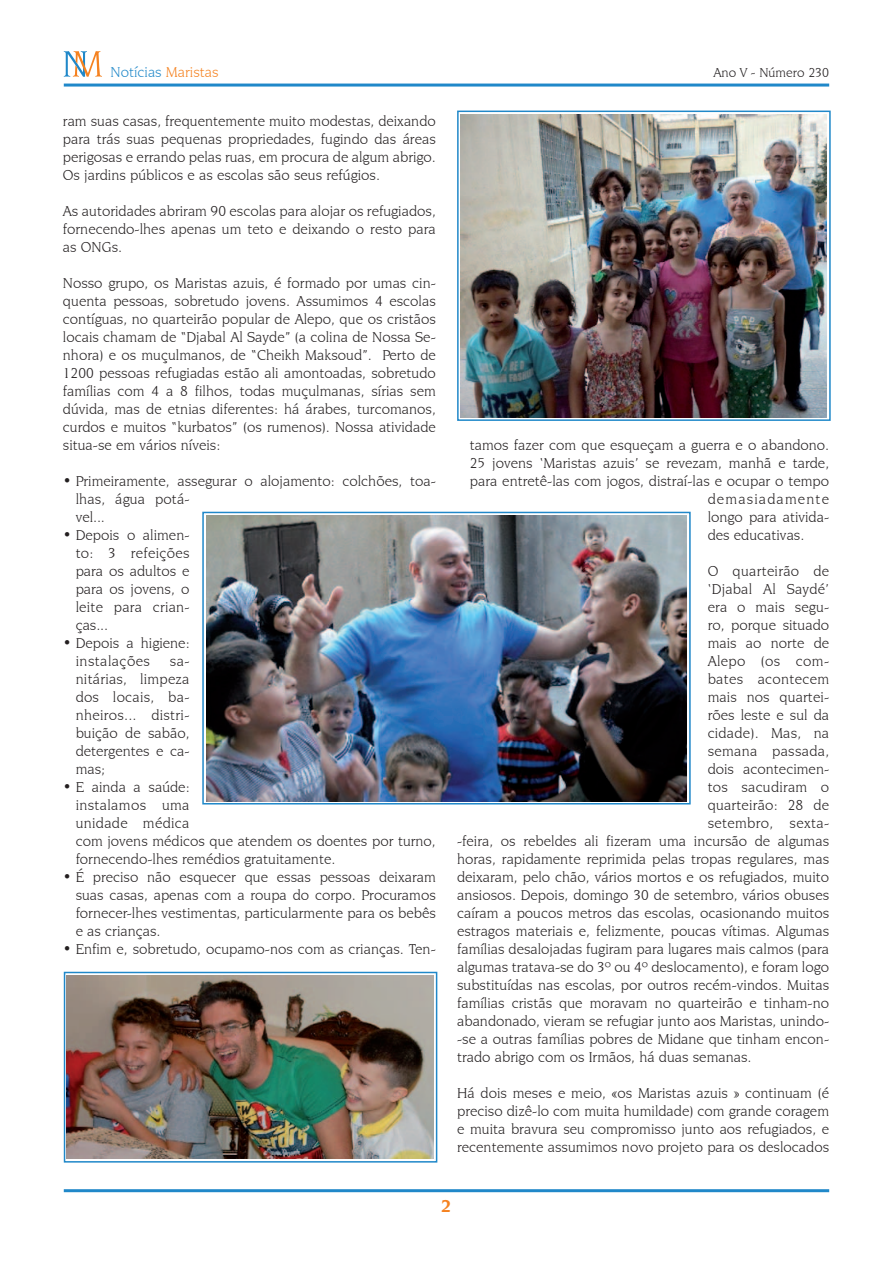
<style>
.page{position:relative;width:893px;height:1263px;background:#fff}
.page>*{position:absolute;margin:0;border:0;box-sizing:border-box;transform-origin:0 0}
.t1{font:700 18px "Novarese IT Cby BT";color:#f58220}
.t2{font:15px/18px "Novarese IT Cby BT";color:#231f20;text-align:justify}
.t3{font:15px "Novarese IT Cby BT";letter-spacing:.02em;color:#231f20}
.t4{font:15px "Novarese IT Cby BT";color:#2088c9}
.t5{font:15px "Novarese IT Cby BT";letter-spacing:.075em;color:#231f20}
.t6{font:13.5px "Novarese IT Cby BT";color:#231f20}
.s1{color:#f58220}
</style>
<div class="page">
<hr style="left:64px;top:84px;width:765px;height:3px;background:#2088c9">
<hr style="left:64px;top:1189px;width:765px;height:3px;background:#2088c9">
<svg style="left:64px;top:51px;width:38px;height:26px"></svg>
<img style="left:206px;top:516px;width:481px;height:285px">
<div style="left:202px;top:512px;width:489px;height:292px;border:2px solid #2088c9"></div>
<img style="left:67px;top:975px;width:367px;height:184px">
<div style="left:64px;top:972px;width:373px;height:190px;border:2px solid #2088c9"></div>
<img style="left:461px;top:115px;width:366px;height:303px">
<div style="left:457px;top:111px;width:374px;height:310px;border:2px solid #2088c9"></div>
<p class="t4" style="left:111px;top:63px;width:110px">Notícias <span class="s1">Maristas</span></p>
<p class="t6" style="left:713px;top:64px;width:117px">Ano V - Número 230</p>
<p class="t2" style="left:63px;top:112px;width:374px">ram suas casas, frequentemente muito modestas, deixando para trás suas pequenas propriedades, fugindo das áreas perigosas e errando pelas ruas, em procura de algum abrigo.<br>Os jardins públicos e as escolas são seus refúgios.</p>
<p class="t2" style="left:63px;top:202px;width:374px">As autoridades abriram 90 escolas para alojar os refugiados, fornecendo-lhes apenas um teto e deixando o resto para as ONGs.</p>
<p class="t2" style="left:63px;top:274px;width:374px">Nosso grupo, os Maristas azuis, é formado por umas cin&shy;quenta pessoas, sobretudo jovens. Assumimos 4 escolas contíguas, no quarteirão popular de Alepo, que os cristãos locais chamam de “Djabal Al Sayde” (a colina de Nossa Se&shy;nhora) e os muçulmanos, de “Cheikh Maksoud”. Perto de 1200 pessoas refugiadas estão ali amontoadas, sobretudo famílias com 4 a 8 filhos, todas muçulmanas, sírias sem dúvida, mas de etnias diferentes: há árabes, turcomanos, curdos e muitos “kurbatos” (os rumenos). Nossa atividade situa-se em vários níveis:</p>
<p class="t2" style="left:76px;top:472px;width:362px;text-align:left;text-indent:-13px">• Primeiramente, assegurar o alojamento: colchões, toa&shy;lhas, água potá-<br>vel...</p>
<p class="t2" style="left:76px;top:526px;width:115px;text-indent:-13px">• Depois o alimen&shy;to: 3 refeições para os adultos e para os jovens, o leite para crian&shy;ças...</p>
<p class="t2" style="left:76px;top:634px;width:115px;text-indent:-13px">• Depois a higiene: instalações</p>
<p class="t2" style="left:76px;top:652px;width:115px;text-indent:94px">sa&shy;nitárias, limpeza dos locais, ba&shy;nheiros... distri&shy;buição de sabão, detergentes e ca&shy;mas;</p>
<p class="t2" style="left:76px;top:778px;width:362px;text-align:left;text-indent:-13px">• E ainda a saúde:<br>instalamos uma<br>unidade médica<br>com jovens médicos que atendem os doentes por turno, fornecendo-lhes remédios gratuitamente.</p>
<p class="t2" style="left:76px;top:868px;width:362px;text-indent:-13px">• É preciso não esquecer que essas pessoas deixaram suas casas, apenas com a roupa do corpo. Procuramos fornecer-lhes vestimentas, particularmente para os bebês e as crianças.</p>
<p class="t2" style="left:63px;top:940px;width:374px">• Enfim e, sobretudo, ocupamo-nos com as crianças. Ten-</p>
<p class="t2" style="left:470px;top:436px;width:361px">tamos fazer com que esqueçam a guerra e o abandono.</p>
<p class="t2" style="left:470px;top:454px;width:361px">25 jovens ‘Maristas azuis’ se revezam, manhã e tarde,</p>
<p class="t2" style="left:470px;top:472px;width:361px">para entretê-las com jogos, distraí-las e ocupar o tempo</p>
<p class="t5" style="left:708px;top:490px;width:123px">demasiadamente</p>
<p class="t2" style="left:708px;top:508px;width:123px">longo para ativida-</p>
<p class="t2" style="left:708px;top:526px;width:98px">des educativas.</p>
<p class="t3" style="left:708px;top:562px;width:123px">O quarteirão de</p>
<p class="t2" style="left:708px;top:580px;width:123px">‘Djabal Al Saydé’</p>
<p class="t2" style="left:708px;top:598px;width:123px">era o mais segu-</p>
<p class="t2" style="left:708px;top:616px;width:123px">ro, porque situado</p>
<p class="t2" style="left:708px;top:634px;width:123px">mais ao norte de</p>
<p class="t3" style="left:708px;top:652px;width:123px">Alepo (os com-</p>
<p class="t3" style="left:708px;top:670px;width:123px">bates acontecem</p>
<p class="t2" style="left:708px;top:688px;width:123px">mais nos quartei-</p>
<p class="t2" style="left:708px;top:706px;width:123px">rões leste e sul da</p>
<p class="t2" style="left:708px;top:724px;width:123px">cidade). Mas, na</p>
<p class="t3" style="left:708px;top:742px;width:123px">semana passada,</p>
<p class="t2" style="left:708px;top:760px;width:123px">dois acontecimen-</p>
<p class="t2" style="left:708px;top:778px;width:123px">tos sacudiram o</p>
<p class="t2" style="left:708px;top:796px;width:123px">quarteirão: 28 de</p>
<p class="t3" style="left:708px;top:814px;width:123px">setembro, sexta-</p>
<p class="t2" style="left:457px;top:832px;width:374px">-feira, os rebeldes ali fizeram uma incursão de algumas</p>
<p class="t2" style="left:457px;top:850px;width:374px">horas, rapidamente reprimida pelas tropas regulares, mas</p>
<p class="t2" style="left:457px;top:868px;width:374px">deixaram, pelo chão, vários mortos e os refugiados, muito</p>
<p class="t2" style="left:457px;top:886px;width:374px">ansiosos. Depois, domingo 30 de setembro, vários obuses</p>
<p class="t2" style="left:457px;top:904px;width:374px">caíram a poucos metros das escolas, ocasionando muitos</p>
<p class="t2" style="left:457px;top:922px;width:374px">estragos materiais e, felizmente, poucas vítimas. Algumas</p>
<p class="t2" style="left:457px;top:940px;width:374px">famílias desalojadas fugiram para lugares mais calmos (para</p>
<p class="t2" style="left:457px;top:958px;width:374px">algumas tratava-se do 3º ou 4º deslocamento), e foram logo</p>
<p class="t2" style="left:457px;top:976px;width:374px">substituídas nas escolas, por outros recém-vindos. Muitas</p>
<p class="t2" style="left:457px;top:994px;width:374px">famílias cristãs que moravam no quarteirão e tinham-no</p>
<p class="t2" style="left:457px;top:1012px;width:374px">abandonado, vieram se refugiar junto aos Maristas, unindo-</p>
<p class="t2" style="left:457px;top:1030px;width:374px">-se a outras famílias pobres de Midane que tinham encon-</p>
<p class="t2" style="left:457px;top:1048px;width:296px">trado abrigo com os Irmãos, há duas semanas.</p>
<p class="t2" style="left:457px;top:1084px;width:374px">Há dois meses e meio, «os Maristas azuis » continuam (é preciso dizê-lo com muita humildade) com grande coragem e muita bravura seu compromisso junto aos refugiados, e recentemente assumimos novo projeto para os deslocados</p>
<p class="t1" style="left:441px;top:1195px;width:12px">2</p>
</div>
